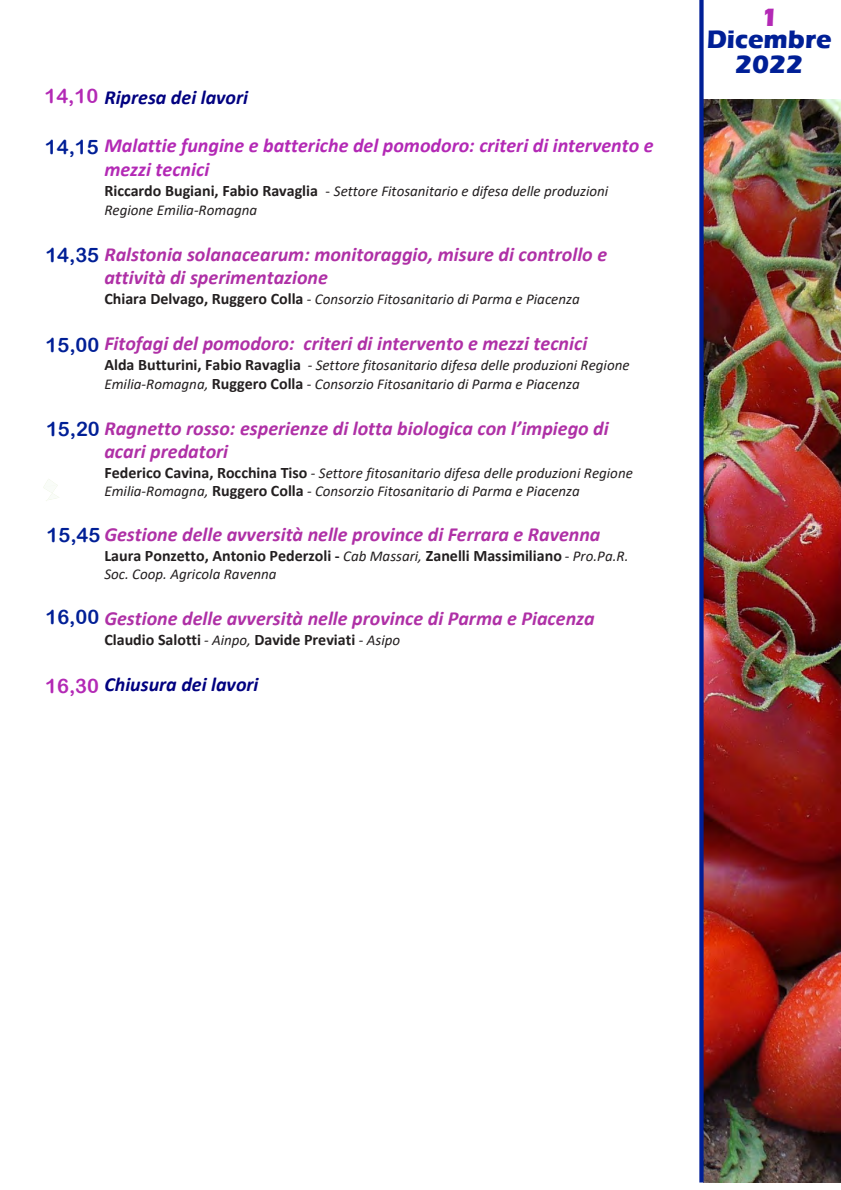
<style>
.page{position:relative;width:841px;height:1190px;background:#fff}
.page>*{position:absolute;margin:0;border:0;box-sizing:border-box;transform-origin:0 0}
.t1{font:700 26px/25.2px "Eras ITC";color:#001f96;text-align:center}
.t2{font:700 26px "Eras ITC";color:#b329b5}
.t3{font:italic 700 20px/22.7px "Calibri";color:#af30a6}
.t4{font:italic 700 20px/24px "Calibri";color:#b329b5}
.t5{font:italic 700 20px "Calibri";color:#000080}
.t6{font:20px "Arial Rounded MT Bold";color:#001f96}
.t7{font:20px "Arial Rounded MT Bold";color:#b329b5}
.t8{font:700 16px "Calibri";color:#231f20}
.t9{font:italic 15px/18.5px "Calibri";color:#231f20}
.s1{font-family:"Arial Rounded MT Bold";font-weight:400;font-style:normal;color:#b329b5}
.s2{font-weight:700;font-style:normal;font-size:16px}
.s3{font-style:normal}
.s4{font-family:"Arial Rounded MT Bold";font-weight:400;font-style:normal;color:#001f96}
.s5{font-weight:400;font-style:italic;font-size:15px}
</style>
<div class="page">
<svg style="left:43px;top:479px;width:16px;height:22px"></svg>
<img style="left:705px;top:99px;width:135px;height:1083px">
<img style="left:699px;top:0;width:6px;height:1183px">
<h2 class="t5" style="left:44px;top:83px;width:205px"><span class="s1">14,10</span> Ripresa dei lavori</h2>
<h2 class="t4" style="left:104px;top:132px;width:551px">Malattie fungine e batteriche del pomodoro: criteri di intervento e mezzi tecnici</h2>
<p class="t9" style="left:104px;top:182px;width:505px"><span class="s2">Riccardo Bugiani, Fabio Ravaglia</span> <span class="s3">-</span> Settore Fitosanitario e difesa delle produzioni<br>Regione Emilia-Romagna</p>
<h2 class="t6" style="left:45px;top:135px;width:55px">14,15</h2>
<h2 class="t3" style="left:45px;top:242px;width:563px"><span class="s4">14,35</span> Ralstonia solanacearum: monitoraggio, misure di controllo e</h2>
<h2 class="t3" style="left:104px;top:265px;width:225px">attività di sperimentazione</h2>
<p class="t9" style="left:104px;top:289px;width:477px"><span class="s2">Chiara Delvago, Ruggero Colla</span> - Consorzio Fitosanitario di Parma e Piacenza</p>
<h2 class="t3" style="left:104px;top:331px;width:484px">Fitofagi del pomodoro: criteri di intervento e mezzi tecnici</h2>
<p class="t9" style="left:104px;top:355px;width:527px;line-height:19.2px"><span class="s2">Alda Butturini, Fabio Ravaglia</span> - Settore fitosanitario difesa delle produzioni Regione<br>Emilia-Romagna, <span class="s2">Ruggero Colla</span> - Consorzio Fitosanitario di Parma e Piacenza</p>
<h2 class="t3" style="left:104px;top:417px;width:506px;text-indent:-58px"><span class="s4">15,20</span> Ragnetto rosso: esperienze di lotta biologica con l’impiego di acari predatori</h2>
<p class="t9" style="left:104px;top:463px;width:530px;line-height:18.2px"><span class="s2">Federico Cavina, Rocchina Tiso</span> - Settore fitosanitario difesa delle produzioni Regione<br>Emilia-Romagna, <span class="s2">Ruggero Colla</span> - Consorzio Fitosanitario di Parma e Piacenza</p>
<h2 class="t3" style="left:47px;top:522px;width:555px"><span class="s4">15,45</span> Gestione delle avversità nelle province di Ferrara e Ravenna</h2>
<p class="t8" style="left:104px;top:544px;width:526px">Laura Ponzetto, Antonio Pederzoli - <span class="s5">Cab Massari,</span> Zanelli Massimiliano <span class="s5">- Pro.Pa.R.</span></p>
<p class="t9" style="left:104px;top:564px;width:174px">Soc. Coop. Agricola Ravenna</p>
<h2 class="t3" style="left:46px;top:606px;width:551px"><span class="s4">16,00</span> Gestione delle avversità nelle province di Parma e Piacenza</h2>
<p class="t8" style="left:104px;top:628px;width:297px">Claudio Salotti <span class="s5">- Ainpo,</span> Davide Previati <span class="s5">- Asipo</span></p>
<h2 class="t5" style="left:104px;top:670px;width:156px">Chiusura dei lavori</h2>
<h2 class="t6" style="left:46px;top:333px;width:55px">15,00</h2>
<h2 class="t7" style="left:45px;top:674px;width:55px">16,30</h2>
<h1 class="t2" style="left:761px;top:1px;width:18px">1</h1>
<h1 class="t1" style="left:707px;top:27px;width:127px">Dicembre<br>2022</h1>
</div>
